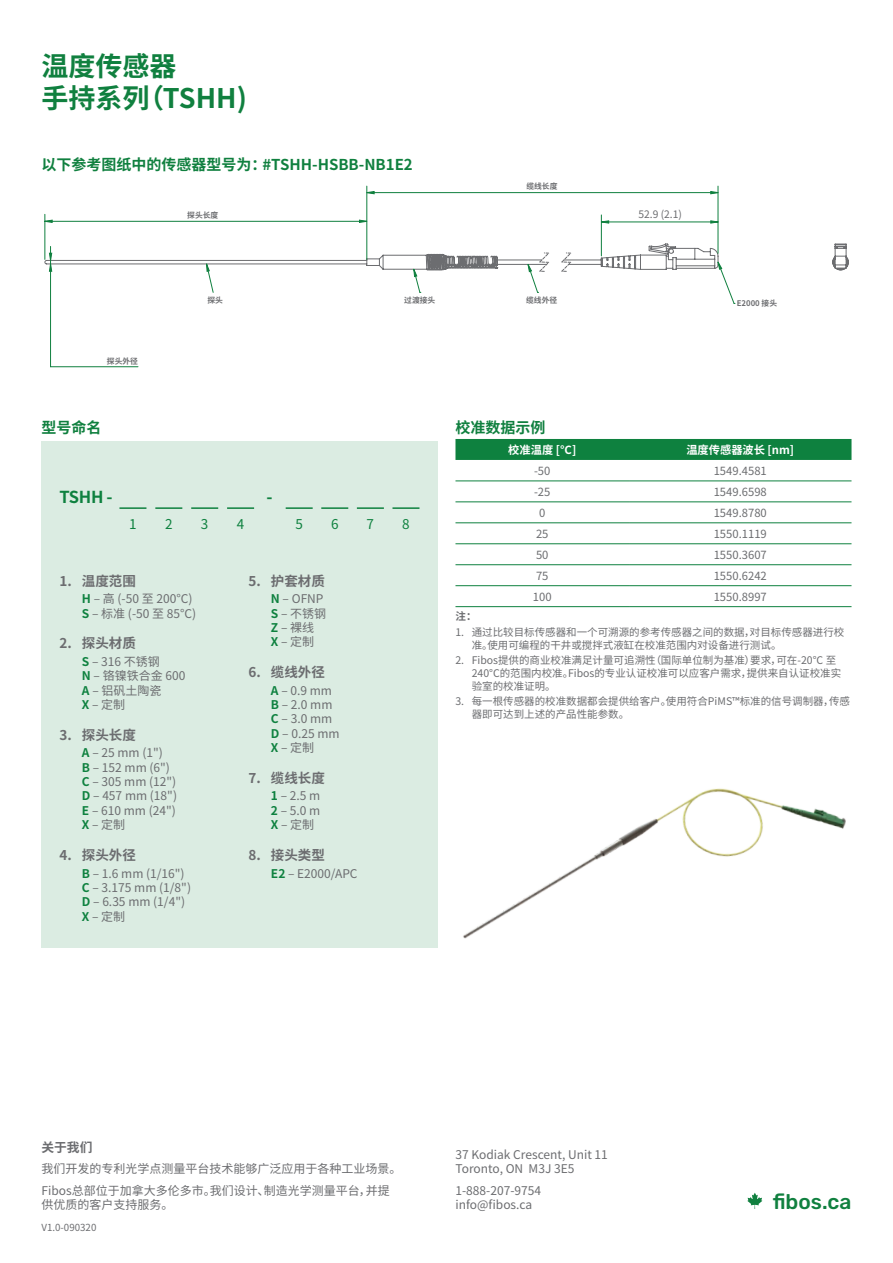
<style>
.page{position:relative;width:893px;height:1263px;background:#fff}
.page>*{position:absolute;margin:0;border:0;box-sizing:border-box;transform-origin:0 0}
._12pt-subhead_all_ca{font:700 27px/32.4px "Noto Sans SC";color:#10803f}
._14pt-URL{font:500 21px "Rubik";color:#10803f}
.t1{font:700 16.5px "Noto Sans SC";color:#0e813f}
._10pt-subhead{font:700 15px "Noto Sans SC";color:#10803f}
._10pt-table_head{font:700 15px "Noto Sans SC";color:#10803f}
.t2{font:700 13.5px "Noto Sans SC";color:#6c6d70}
.t3{font:13.5px "Noto Sans SC";color:#0e813f}
._8_5pt-legal_footnot{font:700 12.75px "Noto Sans SC";color:#6c6d70}
._8pt-legal_footnote{font:12px/14.4px "Noto Sans SC";color:#6c6d70}
.t4{font:11.25px "Noto Sans SC";color:#6c6d70}
.t5{font:700 11.25px "Noto Sans SC";color:#fff}
.t6{font:10.5px/12.6px "Noto Sans SC";color:#6c6d70}
._7_5pt-table_footnot{font:700 10.5px "Noto Sans SC";color:#6c6d70}
.t7{font:10.35px "Noto Sans SC";color:#6c6d70}
._7_5pt-table_footnot-2{font:9.75px "Noto Sans SC";color:#6c6d70}
.t8{font:700 7.8px "Noto Sans SC";color:#6c6d70}
.s1{font-weight:700;color:#0e813f}
</style>
<div class="page">
<svg style="left:747px;top:1193px;width:15px;height:16px"></svg>
<div style="left:455px;top:439px;width:396px;height:21px;background:#0e813f"></div>
<hr style="left:455px;top:480px;width:174px;height:1px;background:#0e813f">
<hr style="left:629px;top:480px;width:222px;height:1px;background:#0e813f">
<hr style="left:455px;top:501px;width:174px;height:1px;background:#0e813f">
<hr style="left:629px;top:501px;width:222px;height:1px;background:#0e813f">
<hr style="left:455px;top:522px;width:174px;height:1px;background:#0e813f">
<hr style="left:629px;top:522px;width:222px;height:1px;background:#0e813f">
<hr style="left:455px;top:543px;width:174px;height:1px;background:#0e813f">
<hr style="left:629px;top:543px;width:222px;height:1px;background:#0e813f">
<hr style="left:455px;top:564px;width:174px;height:1px;background:#0e813f">
<hr style="left:629px;top:564px;width:222px;height:1px;background:#0e813f">
<hr style="left:455px;top:585px;width:174px;height:1px;background:#0e813f">
<hr style="left:629px;top:585px;width:222px;height:1px;background:#0e813f">
<hr style="left:455px;top:606px;width:174px;height:1px;background:#0e813f">
<hr style="left:629px;top:606px;width:222px;height:1px;background:#0e813f">
<div style="left:41px;top:441px;width:396px;height:506px;background:#dbece2"></div>
<hr style="left:119px;top:507px;width:27px;height:2px;background:#0e813f">
<hr style="left:286px;top:507px;width:27px;height:2px;background:#0e813f">
<hr style="left:155px;top:507px;width:27px;height:2px;background:#0e813f">
<hr style="left:321px;top:507px;width:27px;height:2px;background:#0e813f">
<hr style="left:191px;top:507px;width:27px;height:2px;background:#0e813f">
<hr style="left:357px;top:507px;width:27px;height:2px;background:#0e813f">
<hr style="left:227px;top:507px;width:27px;height:2px;background:#0e813f">
<hr style="left:392px;top:507px;width:27px;height:2px;background:#0e813f">
<img style="left:463px;top:788px;width:383px;height:151px">
<svg style="left:832px;top:243px;width:17px;height:28px"></svg>
<hr style="left:51px;top:366px;width:87px;height:1px;background:#10803f">
<hr style="left:50px;top:264px;width:1px;height:103px;background:#10803f">
<hr style="left:601px;top:215px;width:1px;height:41px;background:#10803f">
<hr style="left:718px;top:186px;width:1px;height:67px;background:#10803f">
<hr style="left:45px;top:214px;width:1px;height:45px;background:#10803f">
<svg style="left:44px;top:220px;width:691px;height:84px"></svg>
<hr style="left:367px;top:186px;width:1px;height:73px;background:#10803f">
<hr style="left:367px;top:192px;width:351px;height:1px;background:#10803f">
<svg style="left:710px;top:191px;width:8px;height:3px"></svg>
<svg style="left:366px;top:191px;width:8px;height:3px"></svg>
<p class="_12pt-subhead_all_ca" style="left:41px;top:50px;width:207px">温度传感器<br>手持系列（TSHH)</p>
<p class="_10pt-subhead" style="left:41px;top:156px;width:373px">以下参考图纸中的传感器型号为：#TSHH-HSBB-NB1E2</p>
<p class="t8" style="left:187px;top:211px;width:33px">探头长度</p>
<p class="t8" style="left:526px;top:182px;width:33px">缆线长度</p>
<p class="t7" style="left:638px;top:208px;width:45px">52.9 (2.1)</p>
<p class="t8" style="left:107px;top:357px;width:33px">探头外径</p>
<p class="t8" style="left:207px;top:295px;width:17px">探头</p>
<p class="t8" style="left:404px;top:295px;width:33px">过渡接头</p>
<p class="t8" style="left:526px;top:295px;width:33px">缆线外径</p>
<p class="t8" style="left:737px;top:299px;width:42px">E2000 接头</p>
<p class="_10pt-table_head" style="left:41px;top:419px;width:62px">型号命名</p>
<p class="t1" style="left:59px;top:488px;width:55px">TSHH -</p>
<p class="t1" style="left:266px;top:488px;width:8px">-</p>
<p class="t3" style="left:129px;top:517px;width:9px">1</p>
<p class="t3" style="left:165px;top:517px;width:9px">2</p>
<p class="t3" style="left:201px;top:517px;width:9px">3</p>
<p class="t3" style="left:237px;top:517px;width:9px">4</p>
<p class="t3" style="left:295px;top:517px;width:9px">5</p>
<p class="t3" style="left:331px;top:517px;width:9px">6</p>
<p class="t3" style="left:367px;top:517px;width:9px">7</p>
<p class="t3" style="left:402px;top:517px;width:9px">8</p>
<p class="t2" style="left:59px;top:573px;width:78px">1. 温度范围</p>
<p class="_8pt-legal_footnote" style="left:82px;top:592px;width:112px"><span class="s1">H</span> – 高 (-50 至 200°C)</p>
<p class="_8pt-legal_footnote" style="left:82px;top:606px;width:116px"><span class="s1">S</span> – 标准 (-50 至 85°C)</p>
<p class="t2" style="left:59px;top:636px;width:78px">2. 探头材质</p>
<p class="_8pt-legal_footnote" style="left:82px;top:654px;width:79px"><span class="s1">S</span> – 316 不锈钢</p>
<p class="_8pt-legal_footnote" style="left:82px;top:669px;width:105px"><span class="s1">N</span> – 铬镍铁合金 600</p>
<p class="_8pt-legal_footnote" style="left:82px;top:683px;width:81px"><span class="s1">A</span> – 铝矾土陶瓷</p>
<p class="_8pt-legal_footnote" style="left:82px;top:698px;width:45px"><span class="s1">X</span> – 定制</p>
<p class="t2" style="left:59px;top:727px;width:78px">3. 探头长度</p>
<p class="_8pt-legal_footnote" style="left:82px;top:746px;width:82px"><span class="s1">A</span> – 25 mm (1")</p>
<p class="_8pt-legal_footnote" style="left:82px;top:760px;width:90px"><span class="s1">B</span> – 152 mm (6")</p>
<p class="_8pt-legal_footnote" style="left:82px;top:775px;width:96px"><span class="s1">C</span> – 305 mm (12")</p>
<p class="_8pt-legal_footnote" style="left:82px;top:789px;width:97px"><span class="s1">D</span> – 457 mm (18")</p>
<p class="_8pt-legal_footnote" style="left:82px;top:803px;width:95px"><span class="s1">E</span> – 610 mm (24")</p>
<p class="_8pt-legal_footnote" style="left:82px;top:818px;width:45px"><span class="s1">X</span> – 定制</p>
<p class="t2" style="left:59px;top:847px;width:78px">4. 探头外径</p>
<p class="_8pt-legal_footnote" style="left:82px;top:866px;width:104px"><span class="s1">B</span> – 1.6 mm (1/16")</p>
<p class="_8pt-legal_footnote" style="left:82px;top:880px;width:111px"><span class="s1">C</span> – 3.175 mm (1/8")</p>
<p class="_8pt-legal_footnote" style="left:82px;top:895px;width:105px"><span class="s1">D</span> – 6.35 mm (1/4")</p>
<p class="_8pt-legal_footnote" style="left:82px;top:909px;width:45px"><span class="s1">X</span> – 定制</p>
<p class="t2" style="left:248px;top:573px;width:78px">5. 护套材质</p>
<p class="_8pt-legal_footnote" style="left:271px;top:592px;width:54px"><span class="s1">N</span> – OFNP</p>
<p class="_8pt-legal_footnote" style="left:271px;top:606px;width:57px"><span class="s1">S</span> – 不锈钢</p>
<p class="_8pt-legal_footnote" style="left:271px;top:621px;width:45px"><span class="s1">Z</span> – 裸线</p>
<p class="_8pt-legal_footnote" style="left:271px;top:635px;width:45px"><span class="s1">X</span> – 定制</p>
<p class="t2" style="left:248px;top:664px;width:78px">6. 缆线外径</p>
<p class="_8pt-legal_footnote" style="left:271px;top:683px;width:63px"><span class="s1">A</span> – 0.9 mm</p>
<p class="_8pt-legal_footnote" style="left:271px;top:698px;width:63px"><span class="s1">B</span> – 2.0 mm</p>
<p class="_8pt-legal_footnote" style="left:271px;top:712px;width:63px"><span class="s1">C</span> – 3.0 mm</p>
<p class="_8pt-legal_footnote" style="left:271px;top:726px;width:70px"><span class="s1">D</span> – 0.25 mm</p>
<p class="_8pt-legal_footnote" style="left:271px;top:741px;width:45px"><span class="s1">X</span> – 定制</p>
<p class="t2" style="left:248px;top:770px;width:78px">7. 缆线长度</p>
<p class="_8pt-legal_footnote" style="left:271px;top:789px;width:51px"><span class="s1">1</span> – 2.5 m</p>
<p class="_8pt-legal_footnote" style="left:271px;top:803px;width:51px"><span class="s1">2</span> – 5.0 m</p>
<p class="_8pt-legal_footnote" style="left:271px;top:818px;width:45px"><span class="s1">X</span> – 定制</p>
<p class="t2" style="left:248px;top:847px;width:78px">8. 接头类型</p>
<p class="_8pt-legal_footnote" style="left:271px;top:866px;width:88px"><span class="s1">E2</span> – E2000/APC</p>
<p class="_10pt-table_head" style="left:455px;top:419px;width:91px">校准数据示例</p>
<p class="t5" style="left:508px;top:443px;width:69px">校准温度 [°C]</p>
<p class="t5" style="left:686px;top:443px;width:109px">温度传感器波长 [nm]</p>
<p class="t4" style="left:534px;top:464px;width:18px">-50</p>
<p class="t4" style="left:714px;top:464px;width:55px">1549.4581</p>
<p class="t4" style="left:534px;top:485px;width:18px">-25</p>
<p class="t4" style="left:714px;top:485px;width:55px">1549.6598</p>
<p class="t4" style="left:539px;top:506px;width:8px">0</p>
<p class="t4" style="left:714px;top:506px;width:55px">1549.8780</p>
<p class="t4" style="left:536px;top:527px;width:14px">25</p>
<p class="t4" style="left:714px;top:527px;width:55px">1550.1119</p>
<p class="t4" style="left:536px;top:548px;width:14px">50</p>
<p class="t4" style="left:714px;top:548px;width:55px">1550.3607</p>
<p class="t4" style="left:536px;top:569px;width:14px">75</p>
<p class="t4" style="left:714px;top:569px;width:55px">1550.6242</p>
<p class="t4" style="left:533px;top:590px;width:20px">100</p>
<p class="t4" style="left:714px;top:590px;width:55px">1550.8997</p>
<p class="_7_5pt-table_footnot" style="left:455px;top:610px;width:22px">注：</p>
<p class="t6" style="left:472px;top:626px;width:374px;text-indent:-16px">1. 通过比较目标传感器和一个可溯源的参考传感器之间的数据，对目标传感器进行校准。使用可编程的干井或搅拌式液缸在校准范围内对设备进行测试。</p>
<p class="t6" style="left:472px;top:654px;width:371px;text-indent:-16px">2. Fibos提供的商业校准满足计量可追溯性（国际单位制为基准）要求，可在-20°C 至<br>240°C的范围内校准。Fibos的专业认证校准可以应客户需求，提供来自认证校准实验室的校准证明。</p>
<p class="t6" style="left:472px;top:695px;width:380px;text-indent:-16px">3. 每一根传感器的校准数据都会提供给客户。使用符合PiMS™标准的信号调制器，传感器即可达到上述的产品性能参数。</p>
<p class="_8_5pt-legal_footnot" style="left:41px;top:1140px;width:53px">关于我们</p>
<p class="_8pt-legal_footnote" style="left:41px;top:1162px;width:362px">我们开发的专利光学点测量平台技术能够广泛应用于各种工业场景。</p>
<p class="_8pt-legal_footnote" style="left:41px;top:1183px;width:350px">Fibos总部位于加拿大多伦多市。我们设计、制造光学测量平台，并提供优质的客户支持服务。</p>
<p class="_14pt-URL" style="left:773px;top:1189px;width:80px">fibos.ca</p>
<p class="_8pt-legal_footnote" style="left:455px;top:1147px;width:154px">37 Kodiak Crescent, Unit 11<br>Toronto, ON M3J 3E5</p>
<p class="_8pt-legal_footnote" style="left:455px;top:1183px;width:87px">1-888-207-9754 info@fibos.ca</p>
<p class="_7_5pt-table_footnot-2" style="left:41px;top:1221px;width:56px">V1.0-090320</p>
</div>
